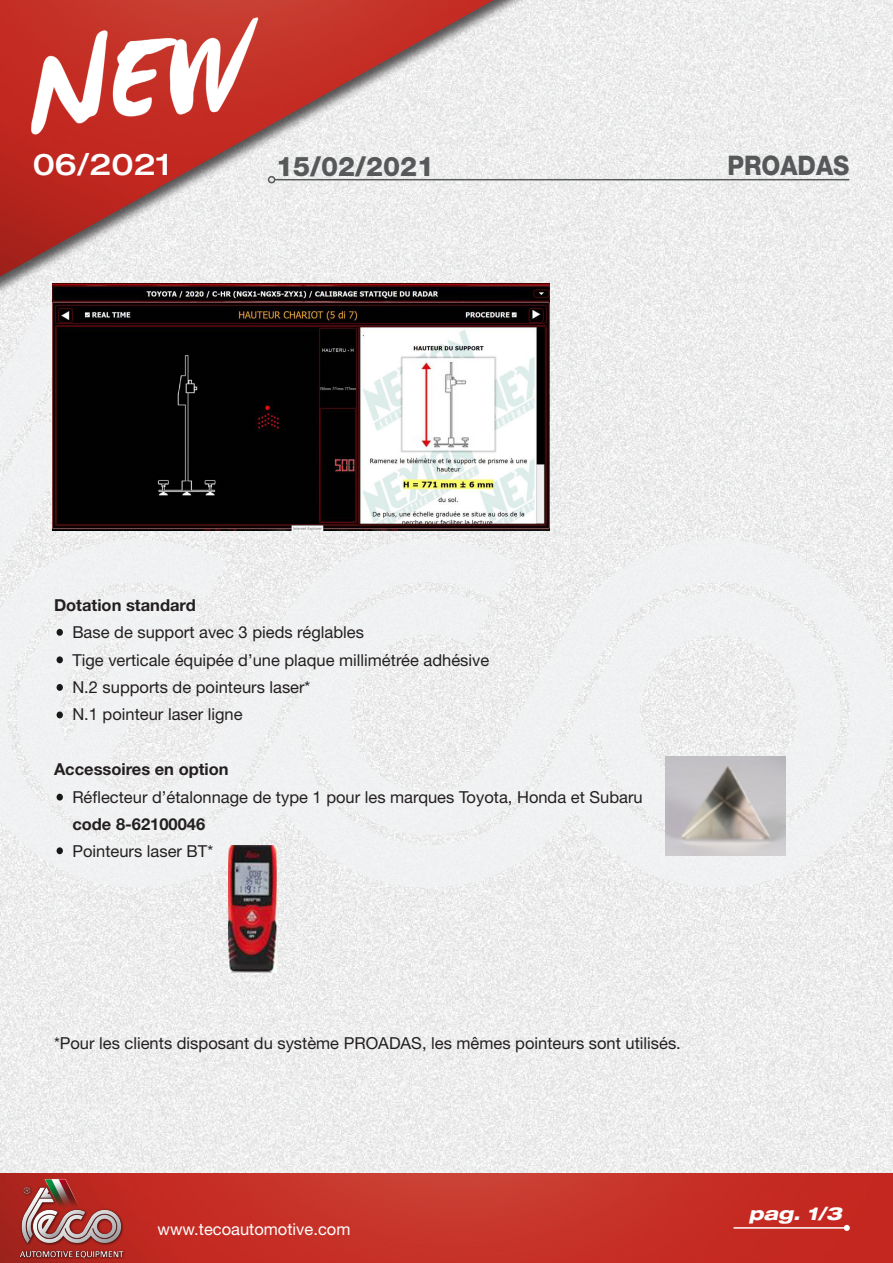
<style>
.page{position:relative;width:893px;height:1263px;background:#fff}
.page>*{position:absolute;margin:0;border:0;box-sizing:border-box;transform-origin:0 0}
.t1{font:500 expanded 30px "Helvetica Neue LT Std";color:#fff}
.t2{font:800 27px "Helvetica Neue LT Std";color:#57585a}
.t3{font:800 27px "Helvetica Neue LT Std";color:#57585a;scale:.9 1}
.t4{font:italic 800 expanded 18px "Helvetica Neue LT Std";color:#fff}
.t5{font:16.5px/27.3px "Helvetica Neue LT Std";color:#231f20}
.t6{font:700 16.5px "Helvetica Neue LT Std";color:#231f20}
.t7{font:16.5px "Helvetica Neue LT Std";color:#fff}
</style>
<div class="page">
<img style="left:0;top:888px;width:893px;height:285px">
<img style="left:0;top:1173px;width:893px;height:90px">
<img style="left:18px;top:1176px;width:155px;height:83px">
<hr style="left:733px;top:1227px;width:114px;height:2px;background:#fff">
<svg style="left:844px;top:1225px;width:6px;height:6px"></svg>
<svg style="left:0;top:415px;width:893px;height:473px;fill:#f0f1f1"></svg>
<div style="left:0;top:0;width:893px;height:415px;background:#231f20;opacity:.75"></div>
<img style="left:0;top:0;width:494px;height:276px">
<img style="left:15px;top:13px;width:266px;height:141px">
<hr style="left:275px;top:179px;width:574px;height:1px;background:#57585a">
<div style="left:268px;top:176px;width:7px;height:7px;border:2px solid #57585a;border-radius:50%"></div>
<div style="left:57px;top:629px;width:6px;height:7px;background:#181818;border-radius:50%"></div>
<div style="left:57px;top:656px;width:6px;height:7px;background:#181818;border-radius:50%"></div>
<div style="left:57px;top:684px;width:6px;height:7px;background:#181818;border-radius:50%"></div>
<div style="left:57px;top:711px;width:6px;height:7px;background:#181818;border-radius:50%"></div>
<svg style="left:57px;top:794px;width:6px;height:6px"></svg>
<div style="left:57px;top:847px;width:6px;height:7px;background:#181818;border-radius:50%"></div>
<img style="left:665px;top:757px;width:120px;height:99px">
<img style="left:229px;top:845px;width:47px;height:127px">
<img style="left:52px;top:284px;width:497px;height:246px">
<h1 class="t1" style="left:33px;top:146px;width:140px">06/2021</h1>
<h2 class="t2" style="left:276px;top:150px;width:160px">15/02/2021</h2>
<h2 class="t3" style="left:727px;top:149px;width:137px">PROADAS</h2>
<p class="t6" style="left:54px;top:595px;width:143px">Dotation standard</p>
<p class="t5" style="left:72px;top:618px;width:418px">Base de support avec 3 pieds réglables<br>Tige verticale équipée d’une plaque millimétrée adhésive N.2 supports de pointeurs laser*<br>N.1 pointeur laser ligne</p>
<p class="t6" style="left:54px;top:759px;width:176px">Accessoires en option</p>
<p class="t5" style="left:72px;top:783px;width:572px">Réflecteur d’étalonnage de type 1 pour les marques Toyota, Honda et Subaru</p>
<p class="t6" style="left:72px;top:814px;width:134px">code 8-62100046</p>
<p class="t5" style="left:72px;top:837px;width:142px">Pointeurs laser BT*</p>
<p class="t5" style="left:54px;top:1029px;width:628px">*Pour les clients disposant du système PROADAS, les mêmes pointeurs sont utilisés.</p>
<p class="t7" style="left:158px;top:1219px;width:194px">www.tecoautomotive.com</p>
<p class="t4" style="left:749px;top:1202px;width:95px">pag. 1/3</p>
</div>
